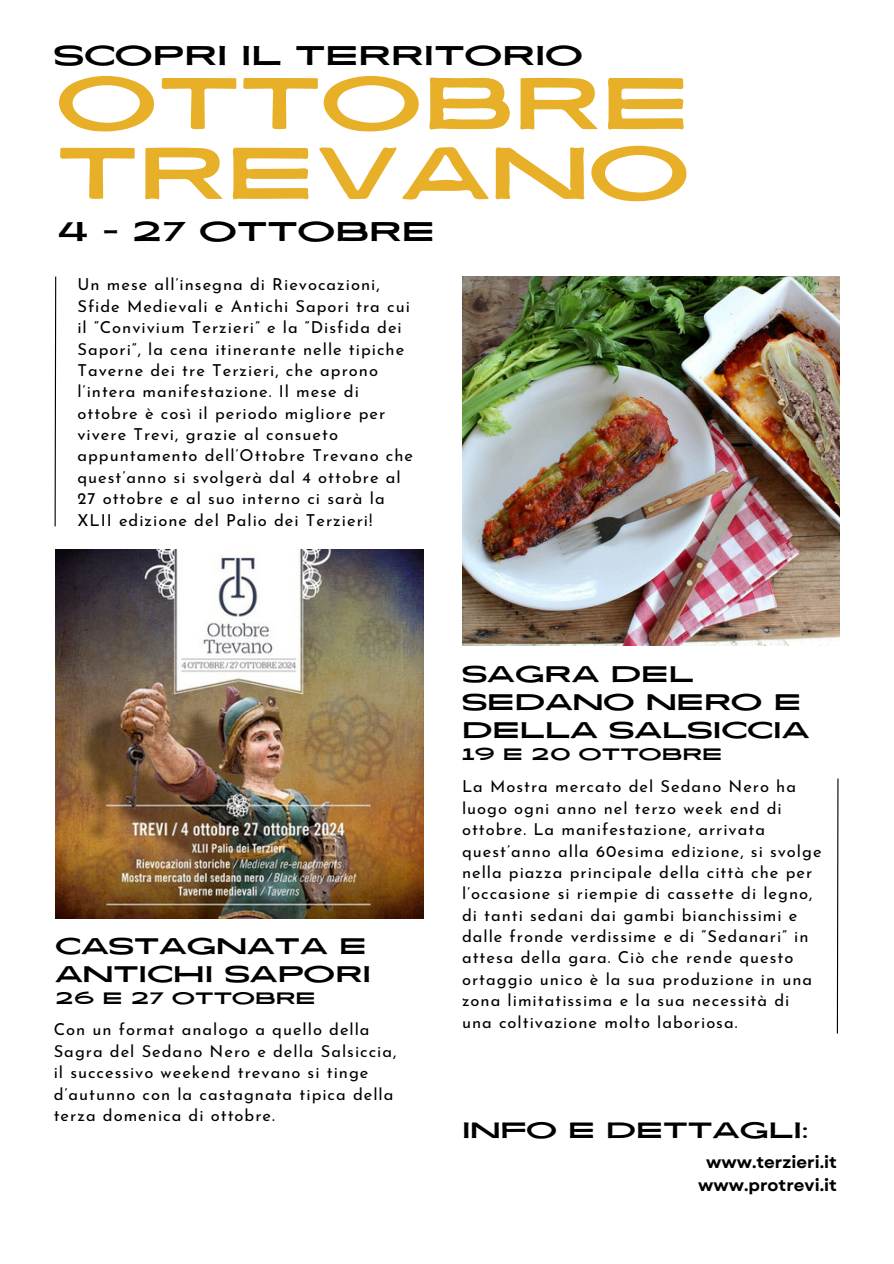
<style>
.page{position:relative;width:894px;height:1264px;background:#fff}
.page>*{position:absolute;margin:0;border:0;box-sizing:border-box;transform-origin:0 0}
.t1{font:72.75px/69.8px "Ayr Lucidity Expand";color:#e8af28}
.t2{font:27px "Ayr Lucidity Expand";color:#000}
.t3{font:22.5px/28px "Ayr Lucidity Expand";color:#000}
.t4{font:22.05px "Ayr Lucidity Expand";color:#000}
.t5{font:16.5px/21.3px "Josefin Sans";letter-spacing:.06em;color:#000}
.t6{font:700 16.5px/22.5px "Garet";color:#000;text-align:center}
.t7{font:16.5px "Ayr Lucidity Expand";color:#000}
</style>
<div class="page">
<img style="left:55px;top:550px;width:368px;height:369px">
<img style="left:462px;top:276px;width:377px;height:369px">
<svg style="left:54px;top:276px;width:3px;height:251px"></svg>
<svg style="left:836px;top:778px;width:2px;height:256px"></svg>
<h2 class="t2" style="left:54px;top:37px;width:531px">SCOPRI IL TERRITORIO</h2>
<h1 class="t1" style="left:57px;top:70px;width:635px">OTTOBRE<br>TREVANO</h1>
<h2 class="t2" style="left:57px;top:213px;width:379px">4 - 27 OTTOBRE</h2>
<p class="t5" style="left:77px;top:272px;width:337px">Un mese all’insegna di Rievocazioni, Sfide Medievali e Antichi Sapori tra cui il “Convivium Terzieri” e la “Disfida dei Sapori”, la cena itinerante nelle tipiche Taverne dei tre Terzieri, che aprono l’intera manifestazione. Il mese di ottobre è così il periodo migliore per vivere Trevi, grazie al consueto appuntamento dell’Ottobre Trevano che quest’anno si svolgerà dal 4 ottobre al 27 ottobre e al suo interno ci sarà la XLII edizione del Palio dei Terzieri!</p>
<h3 class="t3" style="left:55px;top:932px;width:317px">CASTAGNATA E<br>ANTICHI SAPORI</h3>
<p class="t7" style="left:55px;top:987px;width:262px">26 E 27 OTTOBRE</p>
<p class="t5" style="left:54px;top:1016px;width:344px">Con un format analogo a quello della Sagra del Sedano Nero e della Salsiccia, il successivo weekend trevano si tinge d’autunno con la castagnata tipica della terza domenica di ottobre.</p>
<h3 class="t3" style="left:462px;top:660px;width:349px">SAGRA DEL<br>SEDANO NERO E<br>DELLA SALSICCIA</h3>
<p class="t7" style="left:462px;top:743px;width:262px">19 E 20 OTTOBRE</p>
<p class="t5" style="left:462px;top:774px;width:361px">La Mostra mercato del Sedano Nero ha luogo ogni anno nel terzo week end di ottobre. La manifestazione, arrivata quest’anno alla 60esima edizione, si svolge nella piazza principale della città che per l’occasione si riempie di cassette di legno, di tanti sedani dai gambi bianchissimi e dalle fronde verdissime e di “Sedanari” in attesa della gara. Ciò che rende questo ortaggio unico è la sua produzione in una zona limitatissima e la sua necessità di una coltivazione molto laboriosa.</p>
<h3 class="t4" style="left:462px;top:1115px;width:347px">INFO E DETTAGLI:</h3>
<p class="t6" style="left:698px;top:1151px;width:140px">www.terzieri.it www.protrevi.it</p>
</div>
